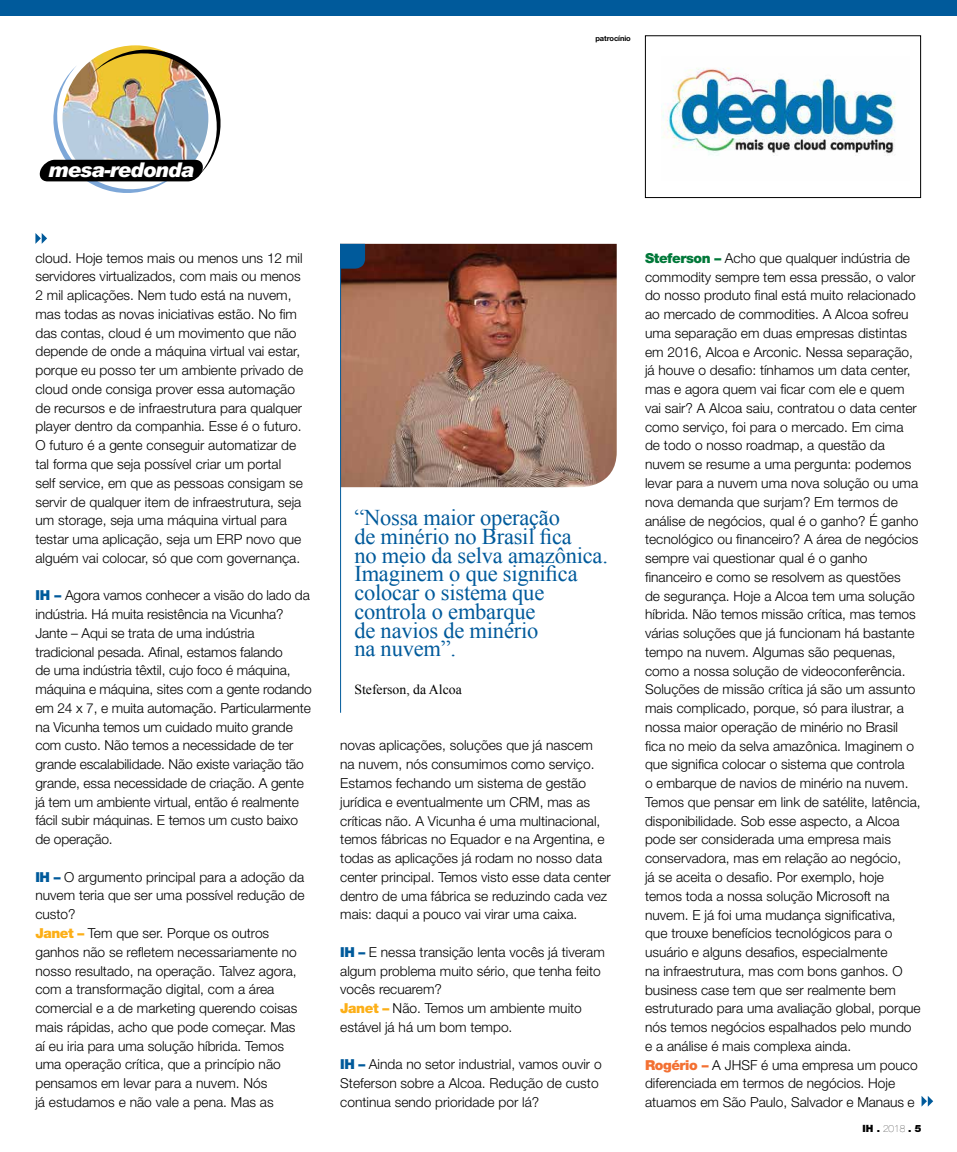
<style>
.page{position:relative;width:957px;height:1152px;background:#fff}
.page>*{position:absolute;margin:0;border:0;box-sizing:border-box;transform-origin:0 0}
.t1{font:22.5px/18.8px "Times New Roman";letter-spacing:-.01em;color:#005a9b}
.t2{font:italic 900 20.38px "Arial";letter-spacing:-.05em;color:#fff}
.t3{font:300 13.75px/18.8px "Helvetica Neue LT Std";color:#000}
.t4{font:13.75px "Times New Roman";color:#000}
.t5{font:900 10px "Helvetica Neue LT Std";color:#000}
.t6{font:700 7.5px "Helvetica Neue LT Std";letter-spacing:-.01em;color:#000}
.s1{font-weight:900;color:#005a9b}
.s2{font-weight:900;color:#fcaf17}
.s3{font-weight:900;color:#007839}
.s4{font-weight:900;color:#f37032}
.s5{font-weight:200}
</style>
<div class="page">
<div style="left:0;top:0;width:957px;height:15px;background:#005a9b"></div>
<img style="left:40px;top:45px;width:180px;height:148px">
<div style="left:645px;top:35px;width:276px;height:163px;border:1px solid #000"></div>
<img style="left:341px;top:244px;width:276px;height:243px">
<svg style="left:341px;top:244px;width:24px;height:25px"></svg>
<hr style="left:340px;top:244px;width:1px;height:469px;background:#005a9b">
<svg style="left:35px;top:233px;width:12px;height:11px"></svg>
<svg style="left:921px;top:1096px;width:12px;height:10px"></svg>
<img style="left:661px;top:68px;width:235px;height:88px">
<p class="t6" style="left:595px;top:33px;width:37px">patrocínio</p>
<h2 class="t2" style="left:48px;top:157px;width:147px">mesa-redonda</h2>
<p class="t3" style="left:35px;top:248px;width:269px">cloud. Hoje temos mais ou menos uns 12 mil servidores virtualizados, com mais ou menos 2 mil aplicações. Nem tudo está na nuvem, mas todas as novas iniciativas estão. No fim das contas, cloud é um movimento que não depende de onde a máquina virtual vai estar, porque eu posso ter um ambiente privado de cloud onde consiga prover essa automação de recursos e de infraestrutura para qualquer player dentro da companhia. Esse é o futuro.<br>O futuro é a gente conseguir automatizar de tal forma que seja possível criar um portal self service, em que as pessoas consigam se servir de qualquer item de infraestrutura, seja um storage, seja uma máquina virtual para testar uma aplicação, seja um ERP novo que alguém vai colocar, só que com governança.</p>
<p class="t3" style="left:35px;top:586px;width:278px"><span class="s1">IH –</span> Agora vamos conhecer a visão do lado da indústria. Há muita resistência na Vicunha?<br>Jante – Aqui se trata de uma indústria tradicional pesada. Afinal, estamos falando<br>de uma indústria têxtil, cujo foco é máquina, máquina e máquina, sites com a gente rodando em 24 x 7, e muita automação. Particularmente na Vicunha temos um cuidado muito grande com custo. Não temos a necessidade de ter grande escalabilidade. Não existe variação tão grande, essa necessidade de criação. A gente já tem um ambiente virtual, então é realmente fácil subir máquinas. E temos um custo baixo de operação.</p>
<p class="t3" style="left:35px;top:867px;width:270px"><span class="s1">IH –</span> O argumento principal para a adoção da nuvem teria que ser uma possível redução de custo?<br><span class="s2">Janet –</span> Tem que ser. Porque os outros ganhos não se refletem necessariamente no nosso resultado, na operação. Talvez agora, com a transformação digital, com a área comercial e a de marketing querendo coisas mais rápidas, acho que pode começar. Mas aí eu iria para uma solução híbrida. Temos uma operação crítica, que a princípio não pensamos em levar para a nuvem. Nós<br>já estudamos e não vale a pena. Mas as</p>
<h1 class="t1" style="left:354px;top:508px;width:255px">“Nossa maior operação<br>de minério no Brasil fica<br>no meio da selva amazônica.<br>Imaginem o que significa colocar o sistema que controla o embarque<br>de navios de minério<br>na nuvem”.</h1>
<p class="t4" style="left:354px;top:680px;width:109px">Steferson, da Alcoa</p>
<p class="t3" style="left:340px;top:736px;width:272px">novas aplicações, soluções que já nascem na nuvem, nós consumimos como serviço.<br>Estamos fechando um sistema de gestão jurídica e eventualmente um CRM, mas as críticas não. A Vicunha é uma multinacional, temos fábricas no Equador e na Argentina, e todas as aplicações já rodam no nosso data center principal. Temos visto esse data center dentro de uma fábrica se reduzindo cada vez mais: daqui a pouco vai virar uma caixa.</p>
<p class="t3" style="left:340px;top:942px;width:266px"><span class="s1">IH –</span> E nessa transição lenta vocês já tiveram algum problema muito sério, que tenha feito vocês recuarem?<br><span class="s2">Janet –</span> Não. Temos um ambiente muito estável já há um bom tempo.</p>
<p class="t3" style="left:340px;top:1054px;width:263px"><span class="s1">IH –</span> Ainda no setor industrial, vamos ouvir o<br>Steferson sobre a Alcoa. Redução de custo continua sendo prioridade por lá?</p>
<p class="t3" style="left:645px;top:248px;width:277px"><span class="s3">Steferson –</span> Acho que qualquer indústria de commodity sempre tem essa pressão, o valor do nosso produto final está muito relacionado ao mercado de commodities. A Alcoa sofreu uma separação em duas empresas distintas em 2016, Alcoa e Arconic. Nessa separação, já houve o desafio: tínhamos um data center, mas e agora quem vai ficar com ele e quem vai sair? A Alcoa saiu, contratou o data center como serviço, foi para o mercado. Em cima de todo o nosso roadmap, a questão da nuvem se resume a uma pergunta: podemos levar para a nuvem uma nova solução ou uma nova demanda que surjam? Em termos de análise de negócios, qual é o ganho? É ganho tecnológico ou financeiro? A área de negócios sempre vai questionar qual é o ganho financeiro e como se resolvem as questões<br>de segurança. Hoje a Alcoa tem uma solução híbrida. Não temos missão crítica, mas temos várias soluções que já funcionam há bastante tempo na nuvem. Algumas são pequenas, como a nossa solução de videoconferência.<br>Soluções de missão crítica já são um assunto mais complicado, porque, só para ilustrar, a nossa maior operação de minério no Brasil fica no meio da selva amazônica. Imaginem o que significa colocar o sistema que controla<br>o embarque de navios de minério na nuvem.<br>Temos que pensar em link de satélite, latência, disponibilidade. Sob esse aspecto, a Alcoa pode ser considerada uma empresa mais conservadora, mas em relação ao negócio,<br>já se aceita o desafio. Por exemplo, hoje temos toda a nossa solução Microsoft na nuvem. E já foi uma mudança significativa, que trouxe benefícios tecnológicos para o usuário e alguns desafios, especialmente<br>na infraestrutura, mas com bons ganhos. O business case tem que ser realmente bem estruturado para uma avaliação global, porque nós temos negócios espalhados pelo mundo e a análise é mais complexa ainda.<br><span class="s4">Rogério –</span> A JHSF é uma empresa um pouco diferenciada em termos de negócios. Hoje atuamos em São Paulo, Salvador e Manaus e</p>
<p class="t5" style="left:862px;top:1122px;width:60px">IH . <span class="s5">2018</span> . 5</p>
</div>
